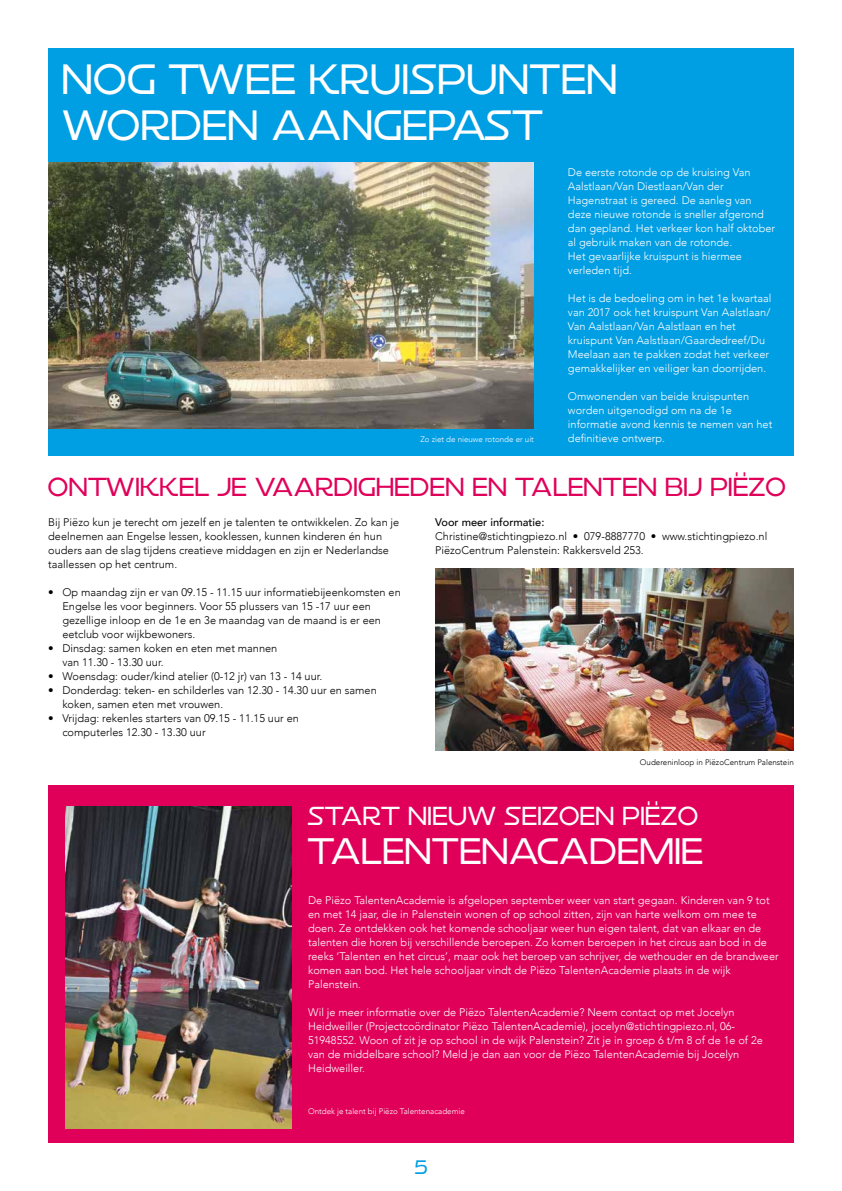
<style>
.page{position:relative;width:842px;height:1191px;background:#fff}
.page>*{position:absolute;margin:0;border:0;box-sizing:border-box;transform-origin:0 0}
.t1{font:39px/46.8px "R6 D8 Bk";letter-spacing:.05em;color:#fff}
.t2{font:34px "R6 D8 Bk";letter-spacing:.05em;color:#fff}
.t3{font:24px "R6 D8 Bk";letter-spacing:.05em;color:#e00059}
.t4{font:24px "R6 D8 Bk";letter-spacing:.05em;color:#fff}
.t5{font:18px "R6 D8 Bk";color:#009ee3}
.t6{font:300 11px/14px "Avenir";color:#fff}
.t7{font:300 11px/14px "Avenir";color:#000}
.t8{font:500 11px "Avenir";color:#000}
.t9{font:300 8px "Avenir";color:#fff}
.t10{font:300 8px "Avenir";color:#000}
</style>
<div class="page">
<div style="left:48px;top:785px;width:746px;height:357px;background:#e00059"></div>
<div style="left:48px;top:48px;width:746px;height:408px;background:#009ee3"></div>
<img style="left:435px;top:568px;width:359px;height:182px">
<img style="left:65px;top:806px;width:226px;height:322px">
<img style="left:48px;top:162px;width:486px;height:266px">
<h1 class="t1" style="left:62px;top:54px;width:556px">NOG TWEE KRUISPUNTEN<br>WORDEN AANGEPAST</h1>
<p class="t6" style="left:568px;top:165px;width:209px">De eerste rotonde op de kruising Van Aalstlaan/Van Diestlaan/Van der Hagenstraat is gereed. De aanleg van deze nieuwe rotonde is sneller afgerond dan gepland. Het verkeer kon half oktober al gebruik maken van de rotonde.<br>Het gevaarlijke kruispunt is hiermee verleden tijd.</p>
<p class="t6" style="left:568px;top:291px;width:205px">Het is de bedoeling om in het 1e kwartaal van 2017 ook het kruispunt Van Aalstlaan/ Van Aalstlaan/Van Aalstlaan en het kruispunt Van Aalstlaan/Gaardedreef/Du Meelaan aan te pakken zodat het verkeer gemakkelijker en veiliger kan doorrijden.</p>
<p class="t6" style="left:568px;top:389px;width:206px">Omwonenden van beide kruispunten worden uitgenodigd om na de 1e informatie avond kennis te nemen van het</p>
<p class="t9" style="left:420px;top:435px;width:115px">Zo ziet de nieuwe rotonde er uit</p>
<p class="t6" style="left:568px;top:431px;width:99px">definitieve ontwerp.</p>
<h3 class="t3" style="left:48px;top:471px;width:739px">ONTWIKKEL JE VAARDIGHEDEN EN TALENTEN BIJ PIËZO</h3>
<p class="t7" style="left:48px;top:515px;width:353px">Bij Piëzo kun je terecht om jezelf en je talenten te ontwikkelen. Zo kan je deelnemen aan Engelse lessen, kooklessen, kunnen kinderen én hun ouders aan de slag tijdens creatieve middagen en zijn er Nederlandse taallessen op het centrum.</p>
<p class="t7" style="left:62px;top:585px;width:340px;text-indent:-14px">• Op maandag zijn er van 09.15 - 11.15 uur informatiebijeenkomsten en Engelse les voor beginners. Voor 55 plussers van 15 -17 uur een gezellige inloop en de 1e en 3e maandag van de maand is er een eetclub voor wijkbewoners.</p>
<p class="t7" style="left:62px;top:641px;width:217px;text-indent:-14px">• Dinsdag: samen koken en eten met mannen van 11.30 - 13.30 uur.</p>
<p class="t7" style="left:48px;top:669px;width:276px">• Woensdag: ouder/kind atelier (0-12 jr) van 13 - 14 uur.</p>
<p class="t7" style="left:62px;top:683px;width:316px;text-indent:-14px">• Donderdag: teken- en schilderles van 12.30 - 14.30 uur en samen koken, samen eten met vrouwen.</p>
<p class="t7" style="left:62px;top:711px;width:238px;text-indent:-14px">• Vrijdag: rekenles starters van 09.15 - 11.15 uur en computerles 12.30 - 13.30 uur</p>
<p class="t8" style="left:435px;top:513px;width:111px">Voor meer informatie:</p>
<p class="t7" style="left:435px;top:529px;width:334px">Christine@stichtingpiezo.nl • 079-8887770 • www.stichtingpiezo.nl<br>PiëzoCentrum Palenstein: Rakkersveld 253.</p>
<p class="t10" style="left:640px;top:757px;width:155px">Oudereninloop in PiëzoCentrum Palenstein</p>
<h3 class="t4" style="left:308px;top:799px;width:391px">START NIEUW SEIZOEN PIËZO</h3>
<h2 class="t2" style="left:308px;top:829px;width:396px">TALENTENACADEMIE</h2>
<p class="t6" style="left:308px;top:893px;width:472px">De Piëzo TalentenAcademie is afgelopen september weer van start gegaan. Kinderen van 9 tot en met 14 jaar, die in Palenstein wonen of op school zitten, zijn van harte welkom om mee te doen. Ze ontdekken ook het komende schooljaar weer hun eigen talent, dat van elkaar en de talenten die horen bij verschillende beroepen. Zo komen beroepen in het circus aan bod in de reeks ‘Talenten en het circus’, maar ook het beroep van schrijver, de wethouder en de brandweer komen aan bod. Het hele schooljaar vindt de Piëzo TalentenAcademie plaats in de wijk Palenstein.</p>
<p class="t6" style="left:308px;top:1005px;width:456px">Wil je meer informatie over de Piëzo TalentenAcademie? Neem contact op met Jocelyn Heidweiller (Projectcoördinator Piëzo TalentenAcademie), jocelyn@stichtingpiezo.nl, 06- 51948552. Woon of zit je op school in de wijk Palenstein? Zit je in groep 6 t/m 8 of de 1e of 2e van de middelbare school? Meld je dan aan voor de Piëzo TalentenAcademie bij Jocelyn Heidweiller.</p>
<p class="t9" style="left:308px;top:1107px;width:158px">Ontdek je talent bij Piëzo Talentenacademie</p>
<h3 class="t5" style="left:415px;top:1155px;width:14px">5</h3>
</div>
